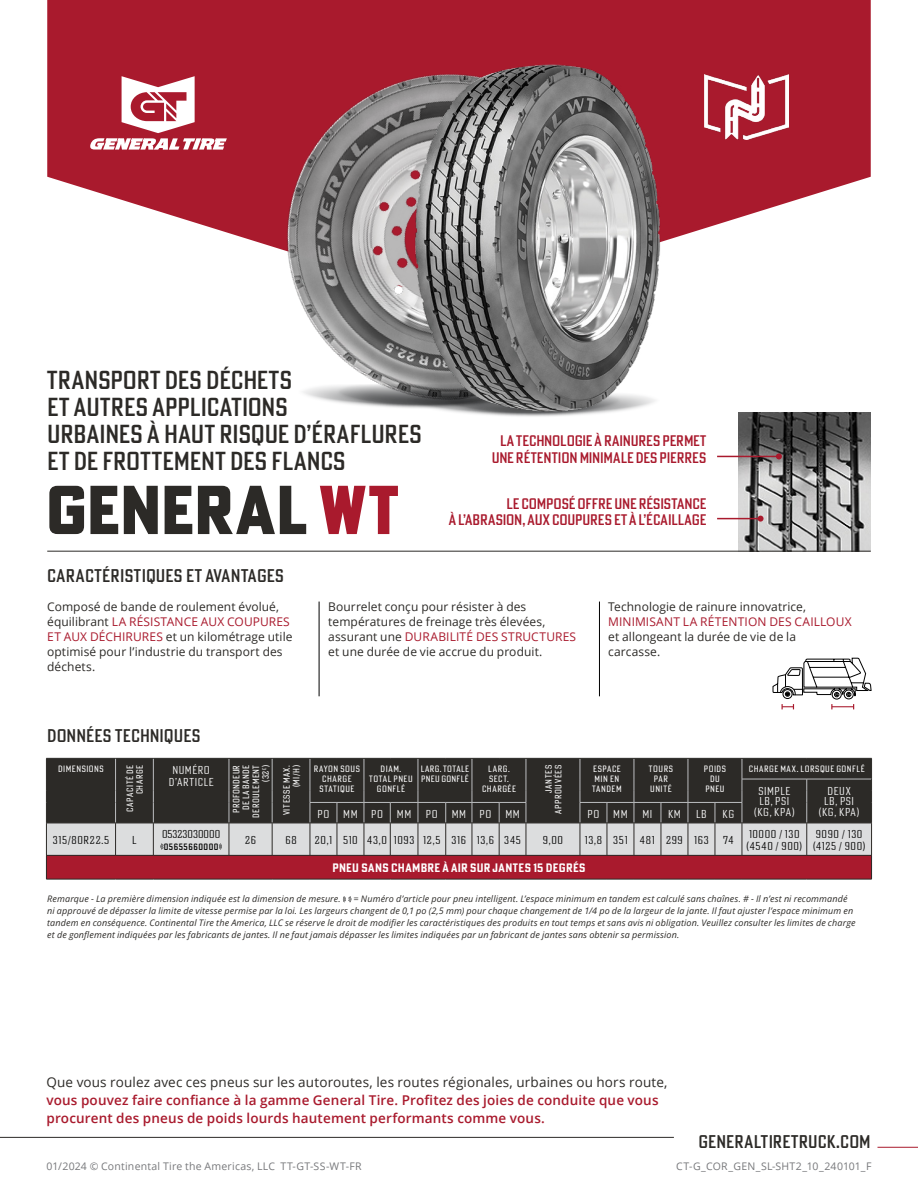
<style>
.page{position:relative;width:918px;height:1188px;background:#fff}
.page>*{position:absolute;margin:0;border:0;box-sizing:border-box;transform-origin:0 0}
.t1{font:800 67.5px "Poster Gothic Cond ATF";letter-spacing:.005em;color:#2c2a27}
.t2{font:500 25.5px/27px "Poster Gothic Cond ATF";letter-spacing:.01em;color:#2c2a27}
.t3{font:500 18px "Poster Gothic Cond ATF";letter-spacing:.02em;color:#2c2a27}
.t4{font:500 18px "Poster Gothic Cond ATF";color:#2c2a27}
.t5{font:500 15px/16.5px "Poster Gothic Cond ATF";color:#a91a2d;text-align:right}
.t6{font:600 13.5px/18px "Open Sans";letter-spacing:.01em;color:#a91a2d}
.t7{font:13.5px "Open Sans";letter-spacing:.01em;color:#2c2a27}
.t8{font:12px/15px "Open Sans";letter-spacing:.005em;color:#2c2a27}
.t9{font:700 12px "Poster Gothic Cond ATF";letter-spacing:.04em;color:#fff}
.t10{font:12px "Open Sans";letter-spacing:.01em;color:#a91a2d}
.t11{font:300 11.25px/12px "Poster Gothic Cond ATF";letter-spacing:.055em;color:#000}
.t12{font:300 11.25px/10.5px "Poster Gothic Cond ATF";letter-spacing:.055em;color:#fff;text-align:center}
.t13{font:300 11.25px "Poster Gothic Cond ATF";color:#000}
.t14{font:10.5px "Open Sans";letter-spacing:.02em;color:#77787b}
.t15{font:italic 9px/12px "Open Sans";letter-spacing:.015em;color:#2c2a27}
.t16{font:9px/9.8px "Poster Gothic Cond ATF";letter-spacing:.055em;color:#fff;text-align:center}
.t17{font:9px/9.8px "Poster Gothic Cond ATF";letter-spacing:.075em;color:#fff;text-align:right}
.t18{font:500 9px "Poster Gothic Cond ATF";letter-spacing:.06em;color:#000}
.s1{color:#a91a2d}
</style>
<div class="page">
<svg style="left:47px;top:0;width:824px;height:247px;background:#b5394a"></svg>
<img style="left:739px;top:413px;width:132px;height:138px">
<hr style="left:47px;top:551px;width:824px;height:1px;background:#2c2a27">
<hr style="left:319px;top:602px;width:1px;height:94px;background:#000">
<hr style="left:599px;top:602px;width:1px;height:94px;background:#000">
<hr style="left:717px;top:518px;width:44px;height:1px;background:#a91a2d">
<svg style="left:758px;top:516px;width:6px;height:6px"></svg>
<img style="left:272px;top:60px;width:353px;height:316px">
<svg style="left:297px;top:374px;width:257px;height:36px"></svg>
<svg style="left:405px;top:383px;width:257px;height:35px"></svg>
<img style="left:705px;top:74px;width:84px;height:66px">
<img style="left:410px;top:61px;width:255px;height:354px">
<hr style="left:717px;top:456px;width:62px;height:1px;background:#a91a2d">
<svg style="left:776px;top:453px;width:6px;height:6px"></svg>
<svg style="left:772px;top:657px;width:100px;height:53px"></svg>
<hr style="left:878px;top:1147px;width:40px;height:1px;background:#a91a2d">
<hr style="left:0;top:1137px;width:674px;height:1px;background:#2c2a27">
<svg style="left:90px;top:76px;width:137px;height:74px"></svg>
<svg style="left:46px;top:758px;width:826px;height:122px;background:#725658"></svg>
<svg style="left:343px;top:896px;width:8px;height:6px"></svg>
<h2 class="t2" style="left:47px;top:366px;width:376px">TRANSPORT DES DÉCHETS<br>ET AUTRES APPLICATIONS<br>URBAINES À HAUT RISQUE D’ÉRAFLURES<br>ET DE FROTTEMENT DES FLANCS</h2>
<h1 class="t1" style="left:46px;top:466px;width:354px">GENERAL <span class="s1">WT</span></h1>
<h3 class="t3" style="left:47px;top:564px;width:238px">CARACTÉRISTIQUES ET AVANTAGES</h3>
<h3 class="t5" style="left:492px;top:433px;width:216px;text-align:center">LA TECHNOLOGIE À RAINURES PERMET<br>UNE RÉTENTION MINIMALE DES PIERRES</h3>
<h3 class="t5" style="left:449px;top:495px;width:259px">LE COMPOSÉ OFFRE UNE RÉSISTANCE<br>À L’ABRASION, AUX COUPURES ET À L’ÉCAILLAGE</h3>
<h3 class="t8" style="left:47px;top:599px;width:247px">Composé de bande de roulement évolué, équilibrant <span class="s1">LA RÉSISTANCE AUX COUPURES ET AUX DÉCHIRURES</span> et un kilométrage utile optimisé pour l’industrie du transport des déchets.</h3>
<h3 class="t8" style="left:328px;top:599px;width:249px">Bourrelet conçu pour résister à des températures de freinage très élevées, assurant une <span class="s1">DURABILITÉ DES STRUCTURES </span>et une durée de vie accrue du produit.</h3>
<h3 class="t8" style="left:608px;top:599px;width:199px">Technologie de rainure innovatrice,</h3>
<h3 class="t10" style="left:608px;top:613px;width:245px">MINIMISANT LA RÉTENTION DES CAILLOUX</h3>
<h3 class="t8" style="left:608px;top:629px;width:189px">et allongeant la durée de vie de la carcasse.</h3>
<h3 class="t4" style="left:47px;top:724px;width:155px">DONNÉES TECHNIQUES</h3>
<p class="t16" style="left:58px;top:764px;width:47px">DIMENSIONS</p>
<p class="t16" style="left:125px;top:812px;width:48px;text-align:right;rotate:-90deg">CAPACITÉ DE<br>CHARGE</p>
<p class="t12" style="left:169px;top:764px;width:46px;line-height:12px">NUMÉRO<br>D’ARTICLE</p>
<p class="t16" style="left:231px;top:818px;width:54px;text-align:right;rotate:-90deg">PROFONDEUR<br>DE LA BANDE<br>DE ROULEMENT (32<sup>E</sup>)</p>
<p class="t17" style="left:282px;top:815px;width:52px;rotate:-90deg">VITESSE MAX. (MI/H)</p>
<p class="t16" style="left:314px;top:764px;width:48px">RAYON SOUS<br>CHARGE<br>STATIQUE</p>
<p class="t16" style="left:369px;top:764px;width:45px">DIAM.<br>TOTAL PNEU<br>GONFLÉ</p>
<p class="t16" style="left:421px;top:764px;width:50px;text-align:left">LARG. TOTALE<br>PNEU GONFLÉ</p>
<p class="t17" style="left:482px;top:764px;width:35px;text-align:center">LARG.<br>SECT.<br>CHARGÉE</p>
<p class="t17" style="left:544px;top:814px;width:50px;rotate:-90deg">JANTES<br>APPROUVÉES</p>
<p class="t16" style="left:592px;top:764px;width:31px;text-align:left">ESPACE<br>MIN EN<br>TANDEM</p>
<p class="t16" style="left:649px;top:764px;width:26px">TOURS<br>PAR<br>UNITÉ</p>
<p class="t16" style="left:704px;top:764px;width:24px">POIDS<br>DU<br>PNEU</p>
<p class="t16" style="left:749px;top:764px;width:117px">CHARGE MAX. LORSQUE GONFLÉ</p>
<p class="t12" style="left:754px;top:785px;width:42px">SIMPLE<br>LB, PSI (KG, KPa)</p>
<p class="t12" style="left:824px;top:785px;width:32px">DEUX<br>LB, PSI</p>
<p class="t12" style="left:318px;top:809px;width:95px">PO MM PO MM</p>
<p class="t12" style="left:426px;top:809px;width:95px">PO MM PO MM</p>
<p class="t12" style="left:588px;top:809px;width:42px">PO MM</p>
<p class="t12" style="left:643px;top:809px;width:11px">MI</p>
<p class="t12" style="left:668px;top:809px;width:14px">KM</p>
<p class="t12" style="left:819px;top:806px;width:42px">(KG, KPa)</p>
<p class="t12" style="left:696px;top:809px;width:12px">LB</p>
<p class="t12" style="left:723px;top:809px;width:13px">KG</p>
<p class="t13" style="left:162px;top:827px;width:60px">05323030000</p>
<p class="t18" style="left:164px;top:841px;width:56px">05655660000</p>
<p class="t11" style="left:245px;top:834px;width:12px">26</p>
<p class="t11" style="left:285px;top:834px;width:13px">68</p>
<p class="t11" style="left:315px;top:834px;width:208px">20,1 510 43,0 1093 12,5 316 13,6 345</p>
<p class="t11" style="left:543px;top:834px;width:22px">9,00</p>
<p class="t11" style="left:585px;top:834px;width:125px">13,8 351 481 299 163</p>
<p class="t11" style="left:723px;top:834px;width:12px">74</p>
<p class="t11" style="left:747px;top:828px;width:57px">10000 / 130 (4540 / 900)</p>
<p class="t11" style="left:813px;top:828px;width:54px">9090 / 130 (4125 / 900)</p>
<h3 class="t9" style="left:332px;top:860px;width:255px">PNEU SANS CHAMBRE À AIR SUR JANTES 15 DEGRÉS</h3>
<p class="t15" style="left:47px;top:893px;width:295px">Remarque - La première dimension indiquée est la dimension de mesure.</p>
<p class="t11" style="left:53px;top:834px;width:58px">315/80R22.5</p>
<p class="t11" style="left:132px;top:834px;width:6px">L</p>
<p class="t15" style="left:47px;top:893px;width:810px;text-indent:306px">= Numéro d’article pour pneu intelligent. L’espace minimum en tandem est calculé sans chaînes. # - Il n’est ni recommandé ni approuvé de dépasser la limite de vitesse permise par la loi. Les largeurs changent de 0,1 po (2,5 mm) pour chaque changement de 1/4 po de la largeur de la jante. Il faut ajuster l’espace minimum en tandem en conséquence. Continental Tire the America, LLC se réserve le droit de modifier les caractéristiques des produits en tout temps et sans avis ni obligation. Veuillez consulter les limites de charge et de gonflement indiquées par les fabricants de jantes. Il ne faut jamais dépasser les limites indiquées par un fabricant de jantes sans obtenir sa permission.</p>
<h3 class="t7" style="left:46px;top:1072px;width:622px">Que vous roulez avec ces pneus sur les autoroutes, les routes régionales, urbaines ou hors route,</h3>
<h3 class="t6" style="left:46px;top:1090px;width:614px">vous pouvez faire confiance à la gamme General Tire. Profitez des joies de conduite que vous procurent des pneus de poids lourds hautement performants comme vous.</h3>
<p class="t14" style="left:46px;top:1159px;width:317px">01/2024 © Continental Tire the Americas, LLC TT-GT-SS-WT-FR</p>
<p class="t14" style="left:676px;top:1159px;width:197px">CT-G_COR_GEN_SL-SHT2_10_240101_F</p>
<h3 class="t3" style="left:699px;top:1130px;width:174px">GENERALTIRETRUCK.COM</h3>
</div>
